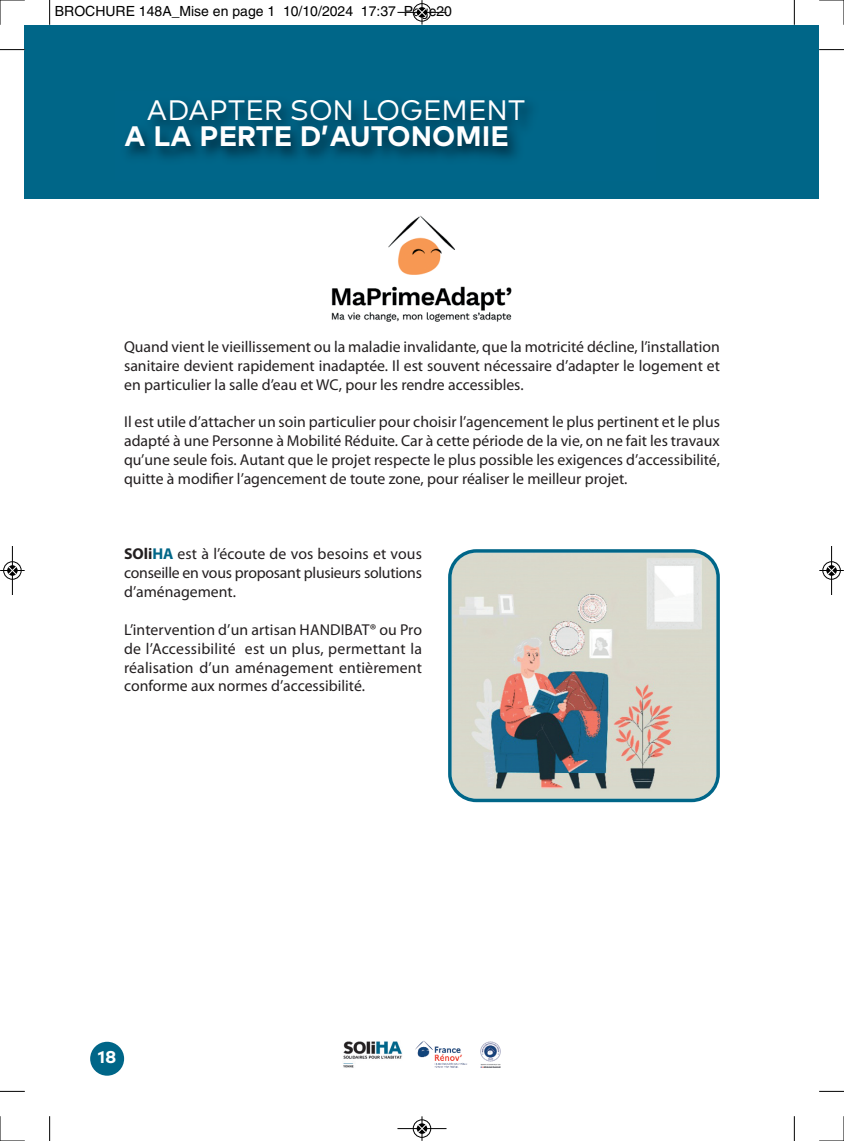
<style>
.page{position:relative;width:844px;height:1141px;background:#fff}
.page>*{position:absolute;margin:0;border:0;box-sizing:border-box;transform-origin:0 0}
.t1{font:700 28.18px "Typold";color:#fff}
.t2{font:28.18px "Typold";color:#fff}
.t3{font:700 17.5px "Typold";color:#fff}
.t4{font:15.75px/18.9px "Myriad Pro";color:#231f20;text-align:justify}
.t5{font:14px "Helvetica";color:#000}
.s1{font-weight:700}
.s2{font-weight:700;color:#068}
</style>
<div class="page">
<img style="left:415px;top:1040px;width:52px;height:28px">
<img style="left:480px;top:1041px;width:21px;height:27px">
<img style="left:343px;top:1041px;width:59px;height:27px">
<div style="left:90px;top:1042px;width:34px;height:34px;background:#068;border-radius:50%"></div>
<img style="left:331px;top:215px;width:181px;height:107px">
<svg style="left:448px;top:549px;width:271px;height:253px;background:#babeba"></svg>
<div style="left:25px;top:25px;width:794px;height:173px;background:#068"></div>
<svg style="left:49px;top:0;width:1px;height:25px"></svg>
<svg style="left:0;top:49px;width:25px;height:1px"></svg>
<svg style="left:793px;top:0;width:1px;height:25px"></svg>
<svg style="left:819px;top:49px;width:24px;height:1px"></svg>
<svg style="left:49px;top:1116px;width:1px;height:25px"></svg>
<svg style="left:0;top:1091px;width:25px;height:1px"></svg>
<svg style="left:793px;top:1116px;width:1px;height:25px"></svg>
<svg style="left:819px;top:1091px;width:24px;height:1px"></svg>
<svg style="left:0;top:0;width:25px;height:25px"></svg>
<svg style="left:819px;top:0;width:25px;height:25px"></svg>
<svg style="left:0;top:1116px;width:25px;height:25px"></svg>
<svg style="left:819px;top:1116px;width:25px;height:25px"></svg>
<div style="left:412px;top:3px;width:19px;height:19px;border:1px solid #fff;border-radius:50%"></div>
<hr style="left:397px;top:12px;width:49px;height:1px;background:#000">
<div style="left:413px;top:3px;width:18px;height:18px;border:1px solid #000;border-radius:50%"></div>
<svg style="left:417px;top:0;width:9px;height:25px"></svg>
<div style="left:412px;top:1119px;width:19px;height:19px;border:1px solid #fff;border-radius:50%"></div>
<hr style="left:397px;top:1128px;width:49px;height:1px;background:#000">
<div style="left:413px;top:1120px;width:18px;height:18px;border:1px solid #000;border-radius:50%"></div>
<svg style="left:417px;top:1116px;width:9px;height:25px"></svg>
<div style="left:3px;top:561px;width:19px;height:19px;border:1px solid #fff;border-radius:50%"></div>
<hr style="left:12px;top:546px;width:1px;height:49px;background:#000">
<div style="left:3px;top:562px;width:18px;height:17px;border:1px solid #000;border-radius:50%"></div>
<svg style="left:0;top:566px;width:25px;height:9px"></svg>
<div style="left:822px;top:561px;width:18px;height:19px;border:1px solid #fff;border-radius:50%"></div>
<hr style="left:831px;top:546px;width:1px;height:49px;background:#000">
<div style="left:822px;top:562px;width:18px;height:17px;border:1px solid #000;border-radius:50%"></div>
<svg style="left:819px;top:566px;width:24px;height:9px"></svg>
<p class="t5" style="left:55px;top:6px;width:398px">BROCHURE 148A_Mise en page 1 10/10/2024 17:37 Page20</p>
<h1 class="t2" style="left:146px;top:99px;width:380px">ADAPTER SON LOGEMENT</h1>
<h1 class="t1" style="left:124px;top:125px;width:386px">A LA PERTE D’AUTONOMIE</h1>
<p class="t4" style="left:124px;top:338px;width:597px">Quand vient le vieillissement ou la maladie invalidante, que la motricité décline, l’installation sanitaire devient rapidement inadaptée. Il est souvent nécessaire d’adapter le logement et en particulier la salle d’eau et WC, pour les rendre accessibles.</p>
<p class="t4" style="left:124px;top:414px;width:597px">Il est utile d’attacher un soin particulier pour choisir l’agencement le plus pertinent et le plus adapté à une Personne à Mobilité Réduite. Car à cette période de la vie, on ne fait les travaux qu’une seule fois. Autant que le projet respecte le plus possible les exigences d’accessibilité, quitte à modifier l’agencement de toute zone, pour réaliser le meilleur projet.</p>
<p class="t4" style="left:124px;top:546px;width:299px"><span class="s1">SOli</span><span class="s2">HA</span> est à l’écoute de vos besoins et vous conseille en vous proposant plusieurs solutions d’aménagement.</p>
<p class="t4" style="left:124px;top:621px;width:299px">L’intervention d’un artisan HANDIBAT® ou Pro de l’Accessibilité est un plus, permettant la réalisation d’un aménagement entièrement conforme aux normes d’accessibilité.</p>
<p class="t3" style="left:98px;top:1050px;width:20px">18</p>
</div>
